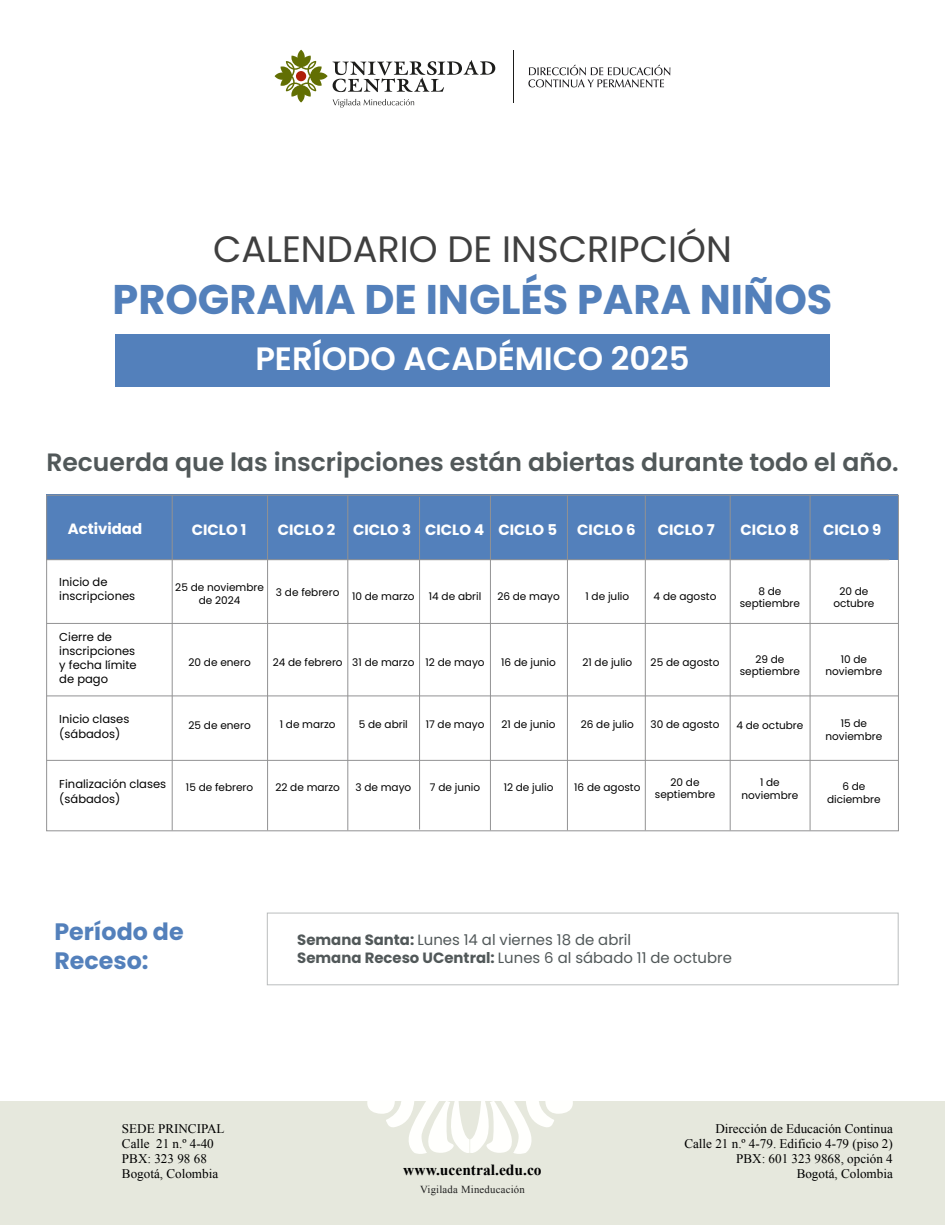
<style>
.page{position:relative;width:945px;height:1225px;background:#fff}
.page>*{position:absolute;margin:0;border:0;box-sizing:border-box;transform-origin:0 0}
.t1{font:700 41.39px "Poppins";color:#5380bb}
.t2{font:36.75px "Poppins";color:#3f3f3f}
.t3{font:600 32.29px "Poppins";color:#fff}
.t4{font:600 25.03px "Poppins";color:#515859}
.t5{font:700 23.71px/28.5px "Poppins";color:#5380bb}
.t6{font:700 15.49px "Times New Roman";color:#000}
.t7{font:14.88px/17.8px "Poppins";color:#515859}
.t8{font:700 14.88px "Poppins";color:#fff}
.t9{font:13.12px/15px "Times New Roman";color:#000}
.t10{font:11.55px/13.8px "Poppins";color:#000}
.t11{font:10.76px "Times New Roman";letter-spacing:.02em;color:#212121}
.t12{font:10.5px/12.6px "Poppins";color:#000;text-align:center}
.s1{font-weight:700}
</style>
<div class="page">
<div style="left:0;top:1101px;width:945px;height:124px;background:#e6e8dd"></div>
<svg style="left:367px;top:1101px;width:206px;height:53px"></svg>
<svg style="left:528px;top:65px;width:142px;height:22px"></svg>
<svg style="left:275px;top:50px;width:220px;height:58px"></svg>
<hr style="left:513px;top:50px;width:1px;height:53px;background:#1d1d1b">
<div style="left:47px;top:495px;width:851px;height:65px;background:#5380bb"></div>
<hr style="left:47px;top:760px;width:851px;height:1px;background:#929293">
<hr style="left:47px;top:696px;width:851px;height:1px;background:#929293">
<hr style="left:47px;top:623px;width:851px;height:1px;background:#929293">
<hr style="left:47px;top:559px;width:842px;height:1px;background:#929293">
<hr style="left:810px;top:495px;width:1px;height:335px;background:#929293">
<hr style="left:645px;top:495px;width:1px;height:335px;background:#929293">
<hr style="left:567px;top:495px;width:1px;height:335px;background:#929293">
<hr style="left:490px;top:495px;width:1px;height:335px;background:#929293">
<hr style="left:419px;top:497px;width:1px;height:333px;background:#929293">
<hr style="left:347px;top:495px;width:1px;height:335px;background:#929293">
<hr style="left:267px;top:495px;width:1px;height:335px;background:#929293">
<hr style="left:172px;top:495px;width:1px;height:335px;background:#929293">
<hr style="left:730px;top:495px;width:1px;height:335px;background:#929293">
<div style="left:116px;top:334px;width:714px;height:53px;background:#5380bb"></div>
<h2 class="t2" style="left:213px;top:227px;width:520px">CALENDARIO DE INSCRIPCIÓN</h2>
<h1 class="t1" style="left:113px;top:276px;width:721px">PROGRAMA DE INGLÉS PARA NIÑOS</h1>
<h3 class="t3" style="left:255px;top:340px;width:436px">PERÍODO ACADÉMICO 2025</h3>
<h3 class="t4" style="left:46px;top:448px;width:854px">Recuerda que las inscripciones están abiertas durante todo el año.</h3>
<h3 class="t8" style="left:68px;top:521px;width:76px">Actividad</h3>
<h3 class="t8" style="left:192px;top:521px;width:56px">CICLO 1</h3>
<h3 class="t8" style="left:278px;top:521px;width:281px">CICLO 2 CICLO 3 CICLO 4 CICLO 5</h3>
<h3 class="t8" style="left:577px;top:521px;width:60px">CICLO 6</h3>
<h3 class="t8" style="left:658px;top:521px;width:58px">CICLO 7</h3>
<h3 class="t8" style="left:741px;top:521px;width:60px">CICLO 8</h3>
<h3 class="t8" style="left:823px;top:521px;width:60px">CICLO 9</h3>
<p class="t10" style="left:59px;top:575px;width:77px">Inicio de inscripciones</p>
<p class="t12" style="left:175px;top:581px;width:90px">25 de noviembre de 2024</p>
<p class="t12" style="left:276px;top:586px;width:65px">3 de febrero</p>
<p class="t12" style="left:352px;top:590px;width:64px">10 de marzo</p>
<p class="t10" style="left:59px;top:630px;width:79px">Cierre de inscripciones y fecha límite de pago</p>
<p class="t10" style="left:59px;top:712px;width:72px;line-height:14.7px">Inicio clases (sábados)</p>
<p class="t10" style="left:59px;top:777px;width:108px;line-height:14.7px">Finalización clases (sábados)</p>
<p class="t12" style="left:189px;top:656px;width:64px">20 de enero</p>
<p class="t12" style="left:189px;top:719px;width:64px">25 de enero</p>
<p class="t12" style="left:273px;top:656px;width:71px">24 de febrero</p>
<p class="t12" style="left:352px;top:656px;width:64px">31 de marzo</p>
<p class="t12" style="left:280px;top:718px;width:57px">1 de marzo</p>
<p class="t12" style="left:359px;top:718px;width:51px">5 de abril</p>
<p class="t12" style="left:186px;top:781px;width:69px">15 de febrero</p>
<p class="t12" style="left:275px;top:781px;width:66px">22 de marzo</p>
<p class="t12" style="left:355px;top:781px;width:57px">3 de mayo</p>
<p class="t12" style="left:429px;top:590px;width:54px">14 de abril</p>
<p class="t12" style="left:426px;top:656px;width:61px">12 de mayo</p>
<p class="t12" style="left:426px;top:718px;width:60px">17 de mayo</p>
<p class="t12" style="left:430px;top:781px;width:52px">7 de junio</p>
<p class="t12" style="left:497px;top:590px;width:64px">26 de mayo</p>
<p class="t12" style="left:501px;top:656px;width:56px">16 de junio</p>
<p class="t12" style="left:502px;top:718px;width:55px">21 de junio</p>
<p class="t12" style="left:504px;top:781px;width:51px">12 de julio</p>
<p class="t12" style="left:585px;top:590px;width:45px">1 de julio</p>
<p class="t12" style="left:654px;top:590px;width:64px">4 de agosto</p>
<p class="t12" style="left:582px;top:656px;width:51px">21 de julio</p>
<p class="t12" style="left:651px;top:656px;width:70px">25 de agosto</p>
<p class="t12" style="left:581px;top:718px;width:55px">26 de julio</p>
<p class="t12" style="left:651px;top:718px;width:70px">30 de agosto</p>
<p class="t12" style="left:574px;top:781px;width:68px">16 de agosto</p>
<p class="t12" style="left:655px;top:776px;width:62px">20 de septiembre</p>
<p class="t12" style="left:740px;top:585px;width:62px">8 de septiembre</p>
<p class="t12" style="left:740px;top:653px;width:62px">29 de septiembre</p>
<p class="t12" style="left:736px;top:719px;width:68px">4 de octubre</p>
<p class="t12" style="left:742px;top:776px;width:58px">1 de noviembre</p>
<p class="t12" style="left:833px;top:585px;width:43px">20 de octubre</p>
<p class="t12" style="left:826px;top:653px;width:58px">10 de noviembre</p>
<p class="t12" style="left:826px;top:717px;width:58px">15 de noviembre</p>
<p class="t12" style="left:827px;top:780px;width:55px">6 de diciembre</p>
<h3 class="t5" style="left:54px;top:918px;width:131px">Período de<br>Receso:</h3>
<h3 class="t7" style="left:297px;top:931px;width:436px"><span class="s1">Semana Santa:</span> Lunes 14 al viernes 18 de abril<br><span class="s1">Semana Receso UCentral:</span> Lunes 6 al sábado 11 de octubre</h3>
<p class="t9" style="left:122px;top:1121px;width:104px">SEDE PRINCIPAL<br>Calle 21 n.º 4-40<br>PBX: 323 98 68<br>Bogotá, Colombia</p>
<p class="t9" style="left:684px;top:1121px;width:210px;text-align:right">Dirección de Educación Continua<br>Calle 21 n.º 4-79. Edificio 4-79 (piso 2)<br>PBX: 601 323 9868, opción 4<br>Bogotá, Colombia</p>
<h3 class="t6" style="left:403px;top:1159px;width:140px">www.ucentral.edu.co</h3>
<p class="t11" style="left:420px;top:1182px;width:106px">Vigilada Mineducación</p>
</div>
